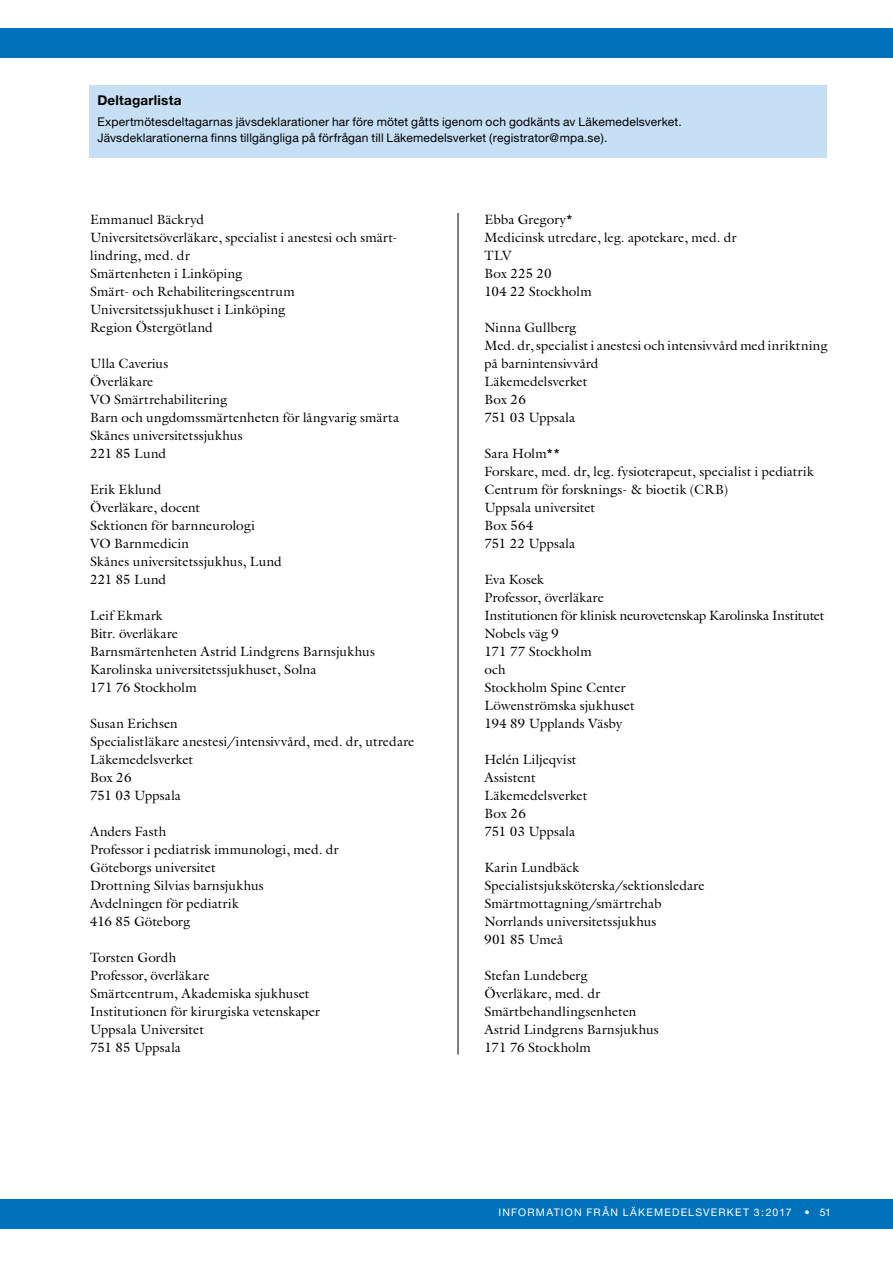
<style>
.page{position:relative;width:893px;height:1263px;background:#fff}
.page>*{position:absolute;margin:0;border:0;box-sizing:border-box;transform-origin:0 0}
.t1{font:13.5px/18px "Galliard LT";letter-spacing:.005em;color:#000}
.t2{font:700 13.5px "Helvetica Neue";letter-spacing:.015em;color:#000}
.t3{font:12px/16.5px "Helvetica Neue";letter-spacing:.015em;color:#000}
.t4{font:10.5px "Helvetica Neue";letter-spacing:.12em;color:#fff}
</style>
<div class="page">
<div style="left:0;top:1199px;width:893px;height:30px;background:#0072bc"></div>
<div style="left:0;top:28px;width:893px;height:30px;background:#0072bc"></div>
<hr style="left:458px;top:213px;width:1px;height:841px;background:#000">
<div style="left:89px;top:86px;width:737px;height:72px;background:#c7dff4"></div>
<p class="t2" style="left:97px;top:92px;width:86px">Deltagarlista</p>
<p class="t3" style="left:97px;top:113px;width:586px">Expertmötesdeltagarnas jävsdeklarationer har före mötet gåtts igenom och godkänts av Läkemedelsverket.<br>Jävsdeklarationerna finns tillgängliga på förfrågan till Läkemedelsverket (registrator@mpa.se).</p>
<p class="t1" style="left:90px;top:210px;width:309px">Emmanuel Bäckryd<br>Universitetsöverläkare, specialist i anestesi och smärt&shy;lindring, med. dr<br>Smärtenheten i Linköping<br>Smärt- och Rehabiliteringscentrum<br>Universitetssjukhuset i Linköping<br>Region Östergötland</p>
<p class="t1" style="left:90px;top:354px;width:310px">Ulla Caverius<br>Överläkare<br>VO Smärtrehabilitering<br>Barn och ungdomssmärtenheten för långvarig smärta<br>Skånes universitetssjukhus<br>221 85 Lund</p>
<p class="t1" style="left:90px;top:480px;width:193px">Erik Eklund<br>Överläkare, docent<br>Sektionen för barnneurologi<br>VO Barnmedicin<br>Skånes universitetssjukhus, Lund<br>221 85 Lund</p>
<p class="t1" style="left:90px;top:606px;width:286px">Leif Ekmark<br>Bitr. överläkare<br>Barnsmärtenheten Astrid Lindgrens Barnsjukhus<br>Karolinska universitetssjukhuset, Solna<br>171 76 Stockholm</p>
<p class="t1" style="left:90px;top:714px;width:326px">Susan Erichsen<br>Specialistläkare anestesi/intensivvård, med. dr, utredare<br>Läkemedelsverket<br>Box 26<br>751 03 Uppsala</p>
<p class="t1" style="left:90px;top:822px;width:250px">Anders Fasth<br>Professor i pediatrisk immunologi, med. dr<br>Göteborgs universitet<br>Drottning Silvias barnsjukhus<br>Avdelningen för pediatrik<br>416 85 Göteborg</p>
<p class="t1" style="left:90px;top:948px;width:231px">Torsten Gordh<br>Professor, överläkare<br>Smärtcentrum, Akademiska sjukhuset<br>Institutionen för kirurgiska vetenskaper<br>Uppsala Universitet<br>751 85 Uppsala</p>
<p class="t1" style="left:484px;top:210px;width:254px">Ebba Gregory*<br>Medicinsk utredare, leg. apotekare, med. dr<br>TLV<br>Box 225 20<br>104 22 Stockholm</p>
<p class="t1" style="left:484px;top:318px;width:345px">Ninna Gullberg<br>Med. dr, specialist i anestesi och intensivvård med inriktning på barnintensivvård<br>Läkemedelsverket<br>Box 26<br>751 03 Uppsala</p>
<p class="t1" style="left:484px;top:444px;width:331px">Sara Holm**<br>Forskare, med. dr, leg. fysioterapeut, specialist i pediatrik<br>Centrum för forsknings- &amp; bioetik (CRB)<br>Uppsala universitet<br>Box 564<br>751 22 Uppsala</p>
<p class="t1" style="left:484px;top:570px;width:342px">Eva Kosek<br>Professor, överläkare<br>Institutionen för klinisk neurovetenskap Karolinska Institutet<br>Nobels väg 9<br>171 77 Stockholm<br>och<br>Stockholm Spine Center<br>Löwenströmska sjukhuset<br>194 89 Upplands Väsby</p>
<p class="t1" style="left:484px;top:750px;width:105px">Helén Liljeqvist<br>Assistent<br>Läkemedelsverket<br>Box 26<br>751 03 Uppsala</p>
<p class="t1" style="left:484px;top:858px;width:222px">Karin Lundbäck<br>Specialistsjuksköterska/sektionsledare<br>Smärtmottagning/smärtrehab<br>Norrlands universitetssjukhus<br>901 85 Umeå</p>
<p class="t1" style="left:484px;top:966px;width:176px">Stefan Lundeberg<br>Överläkare, med. dr<br>Smärtbehandlingsenheten<br>Astrid Lindgrens Barnsjukhus<br>171 76 Stockholm</p>
<p class="t4" style="left:498px;top:1206px;width:334px">INFORMATION FRÅN LÄKEMEDELSVERKET 3:2017 • 51</p>
</div>
